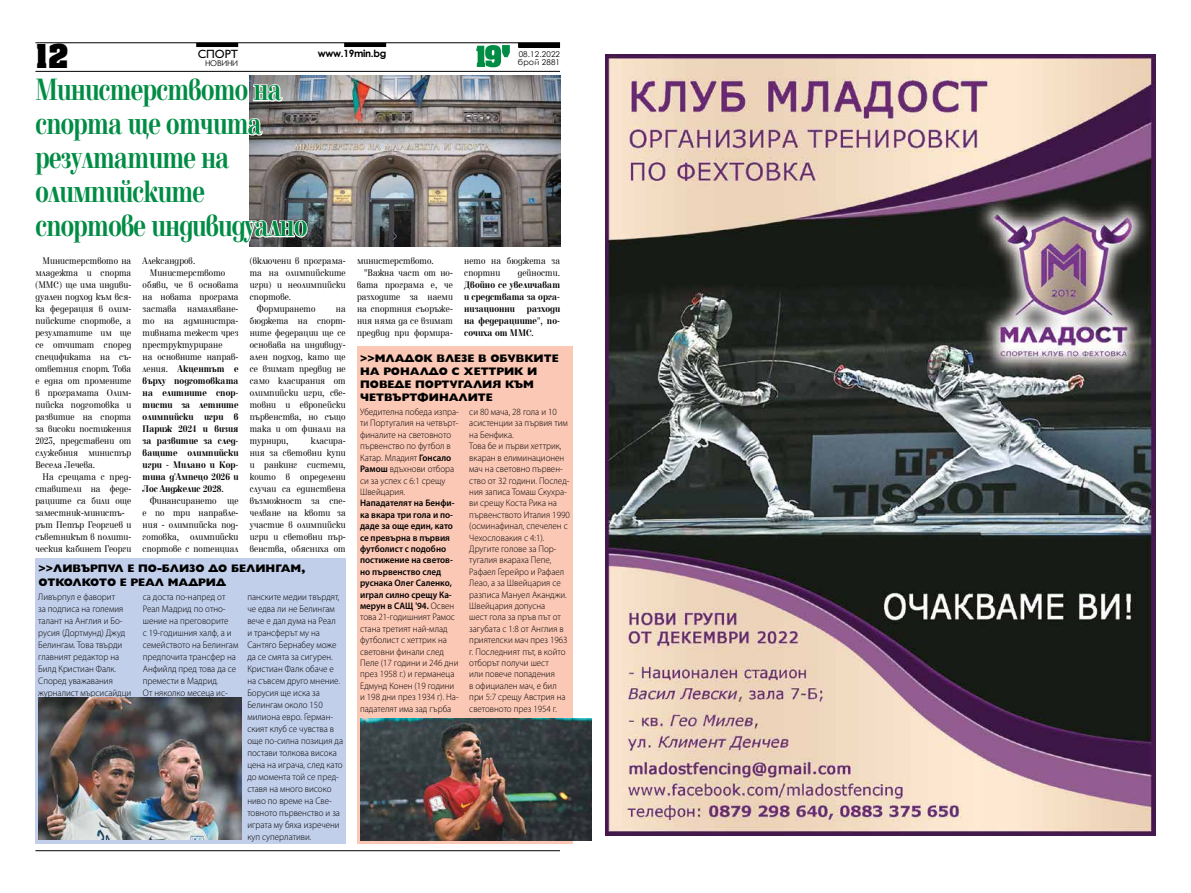
<style>
.page{position:relative;width:1191px;height:893px;background:#fff}
.page>*{position:absolute;margin:0;border:0;box-sizing:border-box;transform-origin:0 0}
.t1{font:700 32px/34px "Elfin CYR";letter-spacing:-.025em;color:#008c44;scale:.75 1}
.t2{font:700 28px "Achen Cyr";color:#000}
.t3{font:12px "Gilt";color:#000}
.t4{font:800 11px/13.2px "Gilt";color:#000}
.t5{font:10px/12px "Elfin CYR";letter-spacing:.01em;color:#000;text-align:justify;scale:.85 1}
.t6{font:700 10px/12px "Elfin CYR";letter-spacing:.01em;color:#000;text-align:justify;scale:.85 1}
.t7{font:700 10px "Century Gothic";letter-spacing:-.03em;color:#000}
.t8{font:300 9.5px/11.4px "Myriad Pro";color:#000;scale:.95 1}
.t9{font:8px "Century Gothic";letter-spacing:.02em;color:#000}
.s1{font-weight:400}
.s2{font-weight:600}
</style>
<div class="page">
<hr style="left:35px;top:43px;width:525px;height:1px;background:#000">
<hr style="left:35px;top:71px;width:525px;height:1px;background:#000">
<svg style="left:476px;top:45px;width:34px;height:22px"></svg>
<div style="left:196px;top:43px;width:42px;height:4px;border:1px solid #000"></div>
<div style="left:344px;top:43px;width:42px;height:4px;border:1px solid #000"></div>
<hr style="left:518px;top:43px;width:41px;height:4px;background:#000">
<div style="left:518px;top:43px;width:42px;height:5px;border:1px solid #000"></div>
<hr style="left:35px;top:850px;width:525px;height:1px;background:#000">
<div style="left:35px;top:558px;width:311px;height:286px;background:#c2cfea"></div>
<div style="left:357px;top:347px;width:216px;height:497px;background:#fbc8b5"></div>
<img style="left:249px;top:76px;width:311px;height:171px">
<svg style="left:35px;top:70px;width:249px;height:73px"></svg>
<svg style="left:249px;top:213px;width:59px;height:32px"></svg>
<img style="left:360px;top:719px;width:232px;height:121px">
<img style="left:38px;top:697px;width:203px;height:142px">
<img style="left:605px;top:55px;width:550px;height:780px">
<h2 class="t2" style="left:35px;top:37px;width:35px">12</h2>
<p class="t3" style="left:198px;top:48px;width:42px">СПОРТ</p>
<p class="t7" style="left:318px;top:45px;width:70px">www.19min.bg</p>
<p class="t9" style="left:205px;top:58px;width:35px">НОВИНИ</p>
<h1 class="t1" style="left:35px;top:73px;width:364px">Министерството на спорта ще отчита резултатите на олимпийските спортове индивидуално</h1>
<p class="t9" style="left:519px;top:48px;width:43px">08.12.2022</p>
<p class="t9" style="left:518px;top:56px;width:44px">брой 2881</p>
<p class="t5" style="left:35px;top:255px;width:114px;text-indent:7px">Министерството на младежта и спорта (ММС) ще има индиви&shy;дуален подход към вся&shy;ка федерация в олим&shy;пийските спортове, а резултатите им ще се отчитат според спецификата на съ&shy;ответния спорт. Това е една от промените в програмата Олим&shy;пийска подготовка и развитие на спорта за високи постижения 2023, представени от служебния министър Весела Лечева.</p>
<p class="t5" style="left:35px;top:471px;width:114px;text-align:left;text-indent:7px">На срещата с пред&shy;ставители на феде&shy;рациите са били още заместник-министъ&shy;рът Петър Георгиев и съветникът в полити&shy;ческия кабинет Георги</p>
<p class="t5" style="left:143px;top:255px;width:64px">Александров.</p>
<p class="t5" style="left:150px;top:267px;width:90px">Министерството</p>
<p class="t5" style="left:143px;top:279px;width:114px">обяви, че в основата</p>
<p class="t5" style="left:143px;top:291px;width:114px">на новата програма</p>
<p class="t5" style="left:143px;top:303px;width:114px">застава намаляване-</p>
<p class="t5" style="left:143px;top:315px;width:114px">то на администра-</p>
<p class="t5" style="left:143px;top:327px;width:114px">тивната тежест чрез</p>
<p class="t5" style="left:143px;top:339px;width:95px">преструктуриране</p>
<p class="t5" style="left:143px;top:351px;width:114px">на основните направ-</p>
<p class="t6" style="left:143px;top:363px;width:114px"><span class="s1">ления.</span> Акцентът е</p>
<p class="t6" style="left:143px;top:375px;width:114px">върху подготовката</p>
<p class="t6" style="left:143px;top:387px;width:114px">на елитните спор-</p>
<p class="t6" style="left:143px;top:399px;width:114px">тисти за летните</p>
<p class="t6" style="left:143px;top:411px;width:114px">олимпийски игри в</p>
<p class="t6" style="left:143px;top:423px;width:114px">Париж 2024 и визия</p>
<p class="t6" style="left:143px;top:435px;width:114px">за развитие за след-</p>
<p class="t6" style="left:143px;top:447px;width:114px">ващите олимпийски</p>
<p class="t6" style="left:143px;top:459px;width:114px">игри - Милано и Кор-</p>
<p class="t6" style="left:143px;top:471px;width:114px">тина д'Ампецо 2026 и</p>
<p class="t6" style="left:143px;top:483px;width:97px">Лос Анджелис 2028.</p>
<p class="t5" style="left:143px;top:495px;width:114px;text-indent:7px">Финансирането ще е по три направле&shy;ния - олимпийска под&shy;готовка, олимпийски спортове с потенциал</p>
<p class="t5" style="left:250px;top:255px;width:114px">(включени в програма-</p>
<p class="t5" style="left:250px;top:267px;width:114px">та на олимпийските</p>
<p class="t5" style="left:250px;top:279px;width:114px">игри) и неолимпийски</p>
<p class="t5" style="left:250px;top:291px;width:50px">спортове.</p>
<p class="t5" style="left:257px;top:303px;width:70px">Формирането</p>
<p class="t5" style="left:250px;top:303px;width:114px;text-indent:86px">на бюджета на спорт&shy;ните федерации ще се основава на индивиду&shy;ален подход, като ще се взимат предвид не само класирания от олимпийски игри, све&shy;товни и европейски първенства, но също така и от финали на турнири,</p>
<p class="t5" style="left:250px;top:435px;width:114px;text-indent:61px">класира&shy;ния за световни купи и ранкинг системи, които в определени случаи са единствена възможност за спе&shy;челване на квоти за участие в олимпийски игри и световни пър&shy;венства, обясниха от</p>
<p class="t4" style="left:39px;top:562px;width:268px">&gt;&gt;ЛИВЪРПУЛ Е ПО-БЛИЗО ДО БЕЛИНГАМ,<br>ОТКОЛКОТО Е РЕАЛ МАДРИД</p>
<p class="t8" style="left:38px;top:591px;width:99px;line-height:12px">Ливърпул е фаворит<br>за подписа на големия талант на Англия и Бо&shy;русия (Дортмунд) Джуд<br>Белингам. Това твърди главният редактор на<br>Билд Кристиан Фалк.<br>Според уважавания журналист мърсисайдци</p>
<p class="t8" style="left:143px;top:591px;width:102px;line-height:12px">са доста по-напред от<br>Реал Мадрид по отно&shy;шение на преговорите<br>с 19-годишния халф, а и семейството на Белингам предпочита трансфер на<br>Анфийлд пред това да се премести в Мадрид.<br>От няколко месеца ис-</p>
<p class="t8" style="left:247px;top:591px;width:102px;line-height:12px">панските медии твърдят, че едва ли не Белингам вече е дал дума на Реал<br>и трансферът му на<br>Сантяго Бернабеу може да се смята за сигурен.<br>Кристиан Фалк обаче е на съвсем друго мнение.<br>Борусия ще иска за<br>Белингам около 150 милиона евро. Герман&shy;ският клуб се чувства в още по-силна позиция да постави толкова висока цена на играча, след като до момента той се пред&shy;ставя на много високо ниво по време на Све&shy;товното първенство и за играта му бяха изречени куп суперлативи.</p>
<p class="t5" style="left:357px;top:255px;width:92px">министерството.</p>
<p class="t5" style="left:364px;top:267px;width:106px">"Важна част от но-</p>
<p class="t5" style="left:357px;top:279px;width:114px">вата програма е, че</p>
<p class="t5" style="left:357px;top:291px;width:114px">разходите за наеми</p>
<p class="t5" style="left:357px;top:303px;width:114px">на спортния съоръже-</p>
<p class="t5" style="left:357px;top:315px;width:114px">ния няма да се взимат</p>
<p class="t5" style="left:357px;top:327px;width:114px">предвид при формира-</p>
<p class="t5" style="left:464px;top:255px;width:114px">нето на бюджета за спортни</p>
<p class="t5" style="left:518px;top:267px;width:51px">дейности.</p>
<p class="t6" style="left:464px;top:279px;width:114px">Двойно се увеличават и средствата за орга&shy;низационни разходи на федерациите", по&shy;сочиха от ММС.</p>
<p class="t4" style="left:360px;top:351px;width:200px">&gt;&gt;МЛАДОК ВЛЕЗЕ В ОБУВКИТЕ<br>НА РОНАЛДО С ХЕТТРИК И<br>ПОВЕДЕ ПОРТУГАЛИЯ КЪМ<br>ЧЕТВЪРТФИНАЛИТЕ</p>
<p class="t8" style="left:360px;top:406px;width:105px">Убедителна победа изпра&shy;ти Португалия на четвърт&shy;финалите на световното първенство по футбол в<br>Катар. Младият <span class="s2">Гонсало<br>Рамош</span> вдъхнови отбора си за успех с 6:1 срещу<br>Швейцария.</p>
<p class="t8" style="left:360px;top:497px;width:105px"><span class="s2">Нападателят на Бенфи&shy;ка вкара три гола и по&shy;даде за още един, като се превърна в първия футболист с подобно постижение на светов&shy;но първенство след руснака Олег Саленко, играл силно срещу Ка&shy;мерун в САЩ '94.</span> Освен това 21-годишният Рамос стана третият най-млад футболист с хеттрик на световни финали след<br>Пеле (17 години и 246 дни през 1958 г.) и германеца<br>Едмунд Конен (19 години и 198 дни през 1934 г). На&shy;падателят има зад гърба</p>
<p class="t8" style="left:469px;top:406px;width:107px">си 80 мача, 28 гола и 10 асистенции за първия тим на Бенфика.<br>Това бе и първи хеттрик, вкаран в елиминационен мач на световно първен&shy;ство от 32 години. Послед&shy;ния записа Томаш Скухра&shy;ви срещу Коста Рика на първенството Италия 1990 (осминафинал, спечелен с<br>Чехословакия с 4:1).<br>Другите голове за Пор&shy;тугалия вкараха Пепе,<br>Рафаел Герейро и Рафаел<br>Леао, а за Швейцария се разписа Мануел Аканджи.<br>Швейцария допусна<br>шест гола за пръв път от загубата с 1:8 от Англия в приятелски мач през 1963 г. Последният път, в който отборът получи шест<br>или повече попадения<br>в официален мач, е бил при 5:7 срещу Австрия на световното през 1954 г.</p>
</div>
